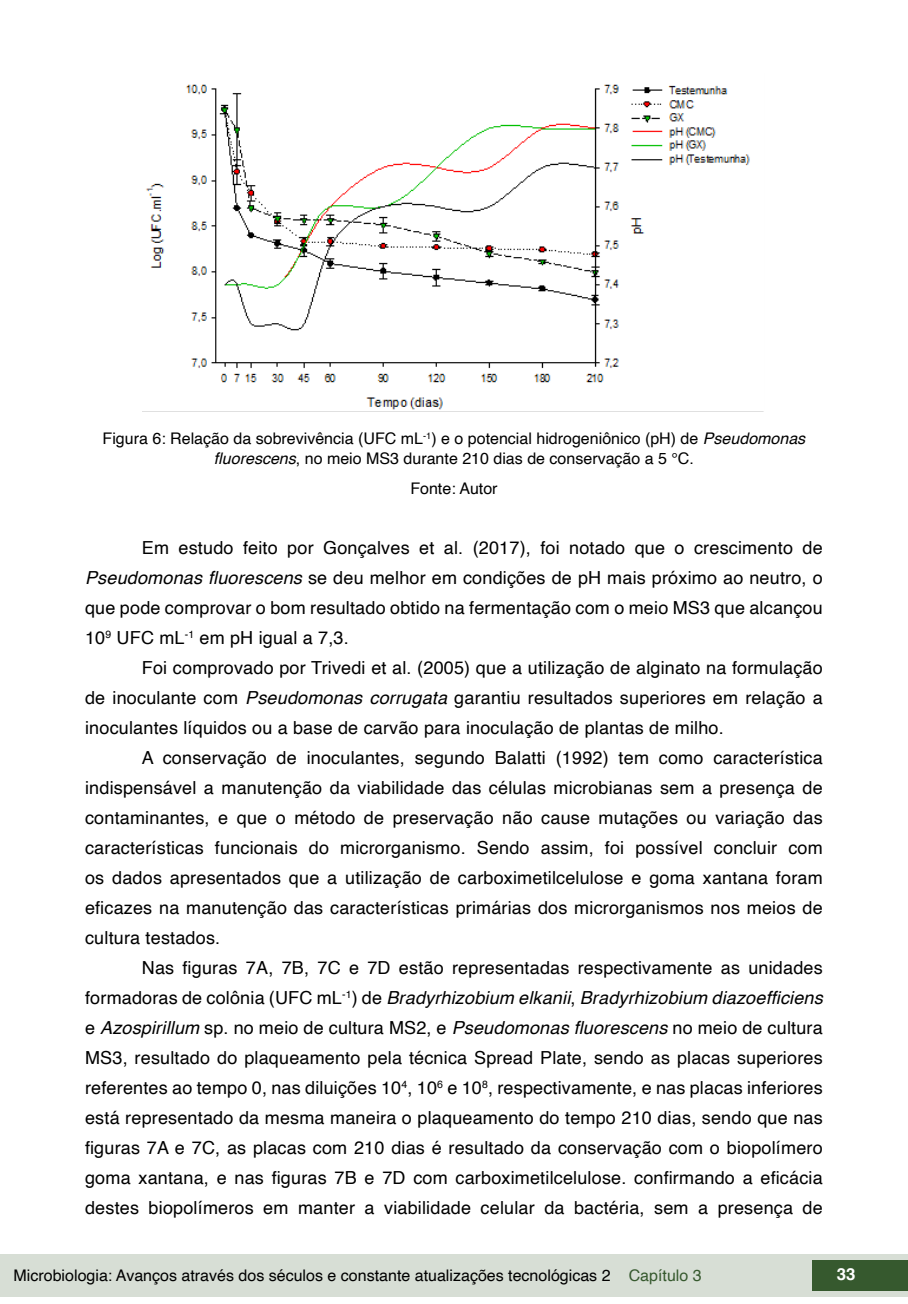
<style>
.page{position:relative;width:908px;height:1304px;background:#fff}
.page>*{position:absolute;margin:0;border:0;box-sizing:border-box;transform-origin:0 0}
.t1{font:18px/30px "Helvetica";letter-spacing:.01em;color:#000;text-align:justify}
.t2{font:700 16.8px "Helvetica";color:#fff}
.t3{font:16px/19.2px "Helvetica";color:#000;text-align:center}
.s1{font-style:italic}
.s2{color:#36592e}
</style>
<div class="page">
<div style="left:0;top:1254px;width:906px;height:43px;background:#d7ded5"></div>
<div style="left:812px;top:1261px;width:95px;height:30px;background:#36592e"></div>
<img style="left:142px;top:84px;width:622px;height:328px">
<p class="t3" style="left:103px;top:430px;width:703px">Figura 6: Relação da sobrevivência (UFC mL<sup>-1</sup>) e o potencial hidrogeniônico (pH) de <span class="s1">Pseudomonas fluorescens</span>, no meio MS3 durante 210 dias de conservação a 5 °C.</p>
<p class="t3" style="left:410px;top:479px;width:89px">Fonte: Autor</p>
<p class="t1" style="left:85px;top:533px;width:738px;text-indent:57px">Em estudo feito por Gonçalves et al. (2017), foi notado que o crescimento de <span class="s1">Pseudomonas fluorescens</span> se deu melhor em condições de pH mais próximo ao neutro, o que pode comprovar o bom resultado obtido na fermentação com o meio MS3 que alcançou 10<sup>9</sup> UFC mL<sup>-1</sup> em pH igual a 7,3.</p>
<p class="t1" style="left:85px;top:653px;width:738px;text-indent:57px">Foi comprovado por Trivedi et al. (2005) que a utilização de alginato na formulação de inoculante com <span class="s1">Pseudomonas corrugata</span> garantiu resultados superiores em relação a inoculantes líquidos ou a base de carvão para inoculação de plantas de milho.</p>
<p class="t1" style="left:85px;top:743px;width:738px;text-indent:57px">A conservação de inoculantes, segundo Balatti (1992) tem como característica indispensável a manutenção da viabilidade das células microbianas sem a presença de contaminantes, e que o método de preservação não cause mutações ou variação das características funcionais do microrganismo. Sendo assim, foi possível concluir com os dados apresentados que a utilização de carboximetilcelulose e goma xantana foram eficazes na manutenção das características primárias dos microrganismos nos meios de cultura testados.</p>
<p class="t1" style="left:85px;top:953px;width:739px;text-indent:57px">Nas figuras 7A, 7B, 7C e 7D estão representadas respectivamente as unidades formadoras de colônia (UFC mL<sup>-1</sup>) de <span class="s1">Bradyrhizobium elkanii</span>, <span class="s1">Bradyrhizobium diazoefficiens </span>e <span class="s1">Azospirillum</span> sp. no meio de cultura MS2, e <span class="s1">Pseudomonas fluorescens</span> no meio de cultura MS3, resultado do plaqueamento pela técnica Spread Plate, sendo as placas superiores referentes ao tempo 0, nas diluições 10<sup>4</sup>, 10<sup>6</sup> e 10<sup>8</sup>, respectivamente, e nas placas inferiores está representado da mesma maneira o plaqueamento do tempo 210 dias, sendo que nas figuras 7A e 7C, as placas com 210 dias é resultado da conservação com o biopolímero goma xantana, e nas figuras 7B e 7D com carboximetilcelulose. confirmando a eficácia destes biopolímeros em manter a viabilidade celular da bactéria, sem a presença de</p>
<p class="t3" style="left:14px;top:1266px;width:689px">Microbiologia: Avanços através dos séculos e constante atualizações tecnológicas 2 <span class="s2">Capítulo 3</span></p>
<p class="t2" style="left:836px;top:1264px;width:20px">33</p>
</div>
